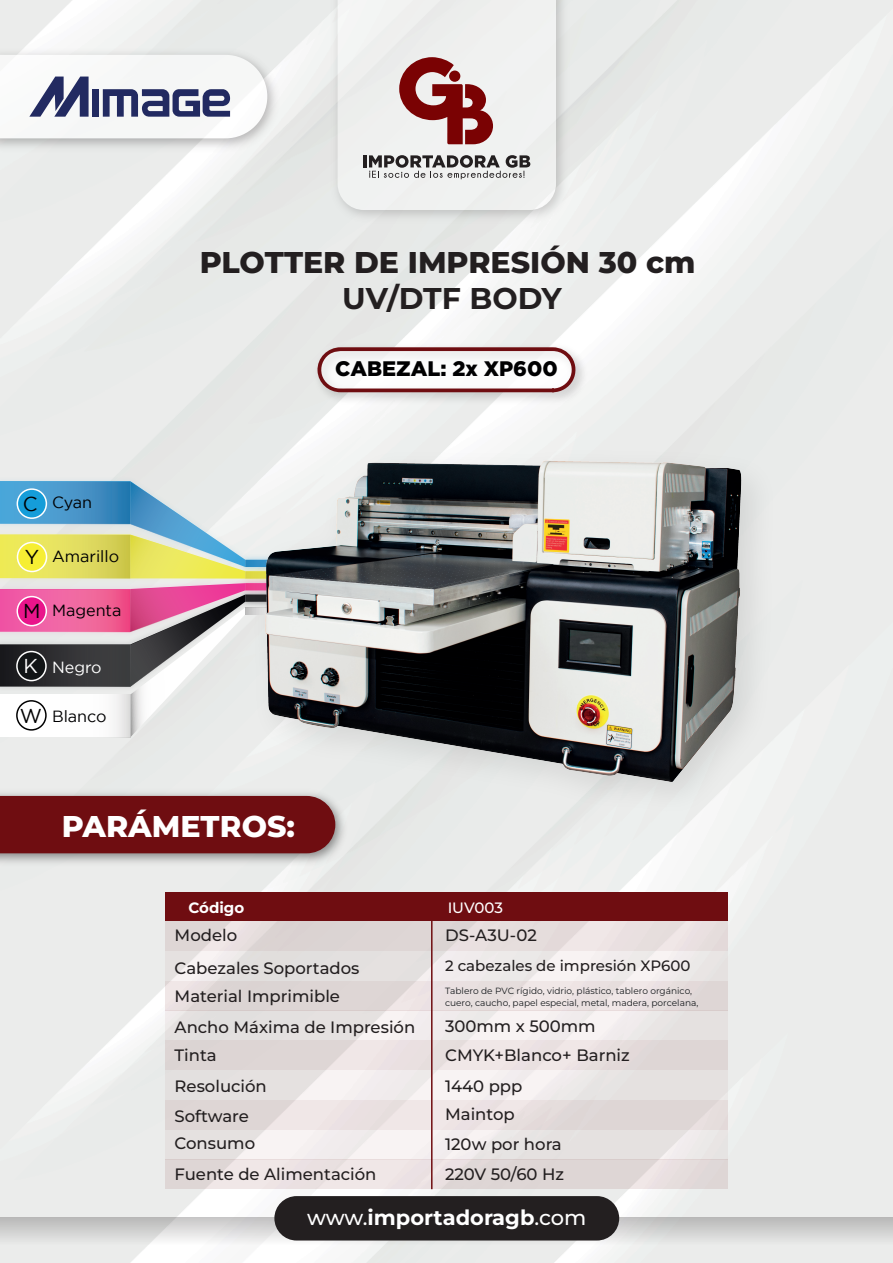
<style>
.page{position:relative;width:893px;height:1263px;background:#fff}
.page>*{position:absolute;margin:0;border:0;box-sizing:border-box;transform-origin:0 0}
.t1{font:800 30px "Montserrat";color:#231f20}
.t2{font:800 30px "Montserrat";color:#fff}
.t3{font:700 30px "Montserrat";color:#231f20}
.t4{font:700 21px "Montserrat";color:#fff}
.t5{font:900 21px "Gotham";color:#000001}
.t6{font:20.1px "Gotham";color:#000001}
.t7{font:20.1px "Gotham";color:#fff}
.t8{font:500 16.5px/28.8px "Montserrat";color:#231f20}
.t9{font:16.2px "Gotham";color:#000001}
.t10{font:16.2px "Gotham";color:#fff}
.t11{font:500 15px "Montserrat";color:#231f20}
.t12{font:700 15px "Montserrat";color:#fff}
.t13{font:500 15px "Montserrat";color:#fff}
.t14{font:9px/12px "Montserrat";color:#181c1f}
.s1{font-size:20.1px}
.s2{font-weight:500}
</style>
<div class="page">
<svg style="left:0;top:55px;width:267px;height:83px"></svg>
<div style="left:338px;top:0;width:218px;height:210px;background:#f0f1f0"></div>
<svg style="left:399px;top:57px;width:94px;height:87px"></svg>
<div style="left:449px;top:70px;width:12px;height:12px;background:#7a0203;border-radius:50%"></div>
<hr style="left:363px;top:155px;width:4px;height:12px;background:#231f20">
<svg style="left:369px;top:155px;width:161px;height:24px"></svg>
<svg style="left:0;top:1217px;width:893px;height:44px"></svg>
<div style="left:274px;top:1196px;width:345px;height:44px;background:#231f20;border-radius:22px"></div>
<img style="left:0;top:785px;width:352px;height:85px">
<div style="left:0;top:796px;width:335px;height:57px;background:#6f0d11"></div>
<svg style="left:317px;top:347px;width:260px;height:45px"></svg>
<div style="left:165px;top:892px;width:563px;height:29px;background:#6f0d11"></div>
<div style="left:165px;top:921px;width:563px;height:30px;background:#e5dcdb"></div>
<div style="left:165px;top:951px;width:563px;height:30px;background:linear-gradient(to bottom,#ebe7e7,#ece8e7)"></div>
<div style="left:165px;top:981px;width:563px;height:29px;background:#e5dddc"></div>
<div style="left:165px;top:1010px;width:563px;height:30px;background:linear-gradient(to right,#e6e3e2,#f2eded)"></div>
<div style="left:165px;top:1040px;width:563px;height:30px;background:linear-gradient(to right,#e2dad9,#e8dfdf)"></div>
<div style="left:165px;top:1070px;width:563px;height:30px;background:linear-gradient(to right,#ece8e8,#ede8e8)"></div>
<div style="left:165px;top:1100px;width:563px;height:29px;background:#e5dddc"></div>
<div style="left:165px;top:1159px;width:563px;height:30px;background:#e5dddc"></div>
<div style="left:165px;top:1129px;width:563px;height:30px;background:linear-gradient(to right,#f1ecec,#e9e5e5)"></div>
<hr style="left:431px;top:918px;width:2px;height:271px;background:#6f0d11">
<div style="left:0;top:427px;width:76px;height:53px;background:#ebeceb"></div>
<div style="left:76px;top:427px;width:224px;height:53px;background:#e7e9e7"></div>
<div style="left:0;top:534px;width:130px;height:44px;background:#e8e68c"></div>
<div style="left:0;top:644px;width:130px;height:43px;background:#656567"></div>
<svg style="left:0;top:481px;width:130px;height:43px;background:#4494c8"></svg>
<svg style="left:0;top:535px;width:130px;height:43px;background:#e1dc5b"></svg>
<div style="left:0;top:645px;width:130px;height:42px;background:linear-gradient(to right,#212024,#414243)"></div>
<svg style="left:0;top:589px;width:130px;height:43px;background:#ef609d"></svg>
<svg style="left:0;top:694px;width:130px;height:43px"></svg>
<svg style="left:130px;top:481px;width:108px;height:256px;background:#c4bcba"></svg>
<div style="left:17px;top:701px;width:29px;height:29px;background:#fff;border-radius:50%"></div>
<div style="left:16px;top:700px;width:31px;height:31px;border:2px solid #000001;border-radius:50%"></div>
<div style="left:18px;top:542px;width:29px;height:29px;background:#f6ee33;border-radius:50%"></div>
<div style="left:17px;top:542px;width:30px;height:30px;border:2px solid #fff;border-radius:50%"></div>
<div style="left:18px;top:597px;width:29px;height:29px;background:#e9158b;border-radius:50%"></div>
<div style="left:17px;top:596px;width:30px;height:30px;border:2px solid #fff;border-radius:50%"></div>
<div style="left:17px;top:489px;width:29px;height:29px;background:#159dd9;border-radius:50%"></div>
<div style="left:17px;top:488px;width:30px;height:31px;border:2px solid #fff;border-radius:50%"></div>
<div style="left:17px;top:651px;width:29px;height:30px;background:#111416;border-radius:50%"></div>
<div style="left:16px;top:651px;width:31px;height:30px;border:2px solid #fff;border-radius:50%"></div>
<img style="left:238px;top:433px;width:552px;height:397px">
<img style="left:258px;top:451px;width:491px;height:338px">
<h1 class="t1" style="left:200px;top:243px;width:497px">PLOTTER DE IMPRESIÓN 30 cm</h1>
<h1 class="t3" style="left:342px;top:279px;width:221px">UV/DTF BODY</h1>
<p class="t5" style="left:335px;top:356px;width:224px">CABEZAL: 2x XP600</p>
<p class="t6" style="left:23px;top:493px;width:16px">C</p>
<p class="t6" style="left:25px;top:546px;width:16px">Y</p>
<p class="t9" style="left:52px;top:493px;width:42px">Cyan</p>
<p class="t9" style="left:52px;top:547px;width:69px">Amarillo</p>
<p class="t6" style="left:23px;top:600px;width:19px">M</p>
<p class="t9" style="left:52px;top:601px;width:71px">Magenta</p>
<p class="t7" style="left:23px;top:655px;width:16px">K</p>
<p class="t10" style="left:52px;top:658px;width:51px">Negro</p>
<p class="t9" style="left:20px;top:707px;width:88px"><span class="s1">W</span> Blanco</p>
<h1 class="t2" style="left:62px;top:806px;width:235px">PARÁMETROS:</h1>
<p class="t12" style="left:188px;top:897px;width:57px">Código</p>
<p class="t13" style="left:448px;top:897px;width:57px">IUV003</p>
<p class="t8" style="left:175px;top:919px;width:186px;line-height:32.2px">Modelo<br>Cabezales Soportados</p>
<p class="t8" style="left:175px;top:980px;width:242px;line-height:31.5px">Material Imprimible<br>Ancho Máxima de Impresión</p>
<p class="t8" style="left:175px;top:1039px;width:94px;line-height:31.7px">Tinta<br>Resolución</p>
<p class="t8" style="left:175px;top:1102px;width:82px;line-height:26.8px">Software<br>Consumo</p>
<p class="t8" style="left:175px;top:1159px;width:203px">Fuente de Alimentación</p>
<p class="t8" style="left:445px;top:921px;width:93px">DS-A3U-02</p>
<p class="t11" style="left:445px;top:956px;width:247px">2 cabezales de impresión XP600</p>
<p class="t14" style="left:445px;top:984px;width:255px">Tablero de PVC rígido, vidrio, plástico, tablero orgánico, cuero, caucho, papel especial, metal, madera, porcelana,</p>
<p class="t8" style="left:445px;top:1011px;width:186px">300mm x 500mm<br>CMYK+Blanco+ Barniz</p>
<p class="t8" style="left:445px;top:1071px;width:79px">1440 ppp</p>
<p class="t8" style="left:445px;top:1099px;width:71px">Maintop</p>
<p class="t8" style="left:445px;top:1129px;width:118px">120w por hora</p>
<p class="t8" style="left:445px;top:1159px;width:120px">220V 50/60 Hz</p>
<p class="t4" style="left:307px;top:1204px;width:281px"><span class="s2">www.</span>importadoragb<span class="s2">.com</span></p>
</div>
